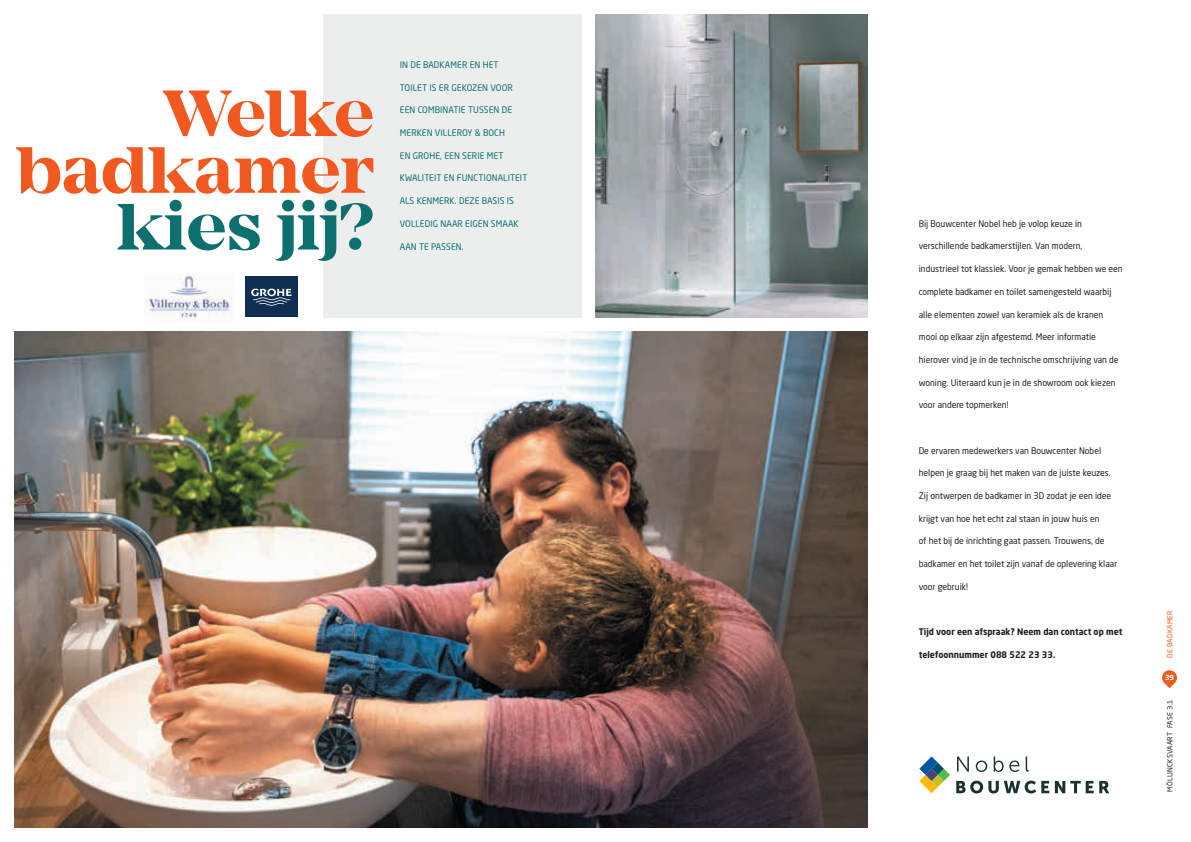
<style>
.page{position:relative;width:1191px;height:842px;background:#fff}
.page>*{position:absolute;margin:0;border:0;box-sizing:border-box;transform-origin:0 0}
.t1{font:700 68px/56.7px "Mirador";letter-spacing:-.01em;color:#f15921;text-align:right}
.t2{font:700 68px "Mirador";letter-spacing:-.01em;color:#0d6f6e}
.t3{font:9px "Neo Sans Std";color:#231f20;scale:.96 1}
.t4{font:9px "Neo Sans Std";letter-spacing:.01em;color:#0d6f6e;scale:.96 1}
.t5{font:700 9px "Neo Sans Std";color:#231f20;scale:.96 1}
.t6{font:7px "Neo Sans Std";letter-spacing:.03em;color:#231f20}
.t7{font:7px "Neo Sans Std";letter-spacing:.03em;color:#f25d21}
.t8{font:700 7px "Neo Sans Std";color:#fff}
</style>
<div class="page">
<div style="left:323px;top:14px;width:258px;height:303px;background:#eceded"></div>
<img style="left:14px;top:332px;width:853px;height:496px">
<img style="left:595px;top:14px;width:272px;height:303px">
<div style="left:245px;top:276px;width:53px;height:41px;background:#0f2e52"></div>
<svg style="left:251px;top:289px;width:40px;height:17px"></svg>
<img style="left:144px;top:273px;width:88px;height:50px">
<svg style="left:919px;top:756px;width:31px;height:37px"></svg>
<svg style="left:956px;top:781px;width:93px;height:12px"></svg>
<svg style="left:1055px;top:781px;width:38px;height:12px"></svg>
<svg style="left:1099px;top:781px;width:10px;height:12px"></svg>
<svg style="left:957px;top:756px;width:12px;height:16px"></svg>
<svg style="left:975px;top:760px;width:12px;height:12px"></svg>
<svg style="left:993px;top:756px;width:10px;height:16px"></svg>
<svg style="left:1009px;top:760px;width:10px;height:12px"></svg>
<svg style="left:1025px;top:756px;width:3px;height:16px"></svg>
<svg style="left:1162px;top:670px;width:15px;height:18px"></svg>
<h1 class="t1" style="left:16px;top:86px;width:359px">Welke badkamer</h1>
<h1 class="t2" style="left:117px;top:187px;width:259px">kies jij?</h1>
<p class="t4" style="left:400px;top:59px;width:104px">IN DE BADKAMER EN HET</p>
<p class="t4" style="left:400px;top:82px;width:119px">TOILET IS ER GEKOZEN VOOR</p>
<p class="t4" style="left:400px;top:105px;width:118px">EEN COMBINATIE TUSSEN DE</p>
<p class="t4" style="left:400px;top:127px;width:111px">MERKEN VILLEROY &amp; BOCH</p>
<p class="t4" style="left:400px;top:150px;width:110px">EN GROHE, EEN SERIE MET</p>
<p class="t4" style="left:400px;top:173px;width:134px">KWALITEIT EN FUNCTIONALITEIT</p>
<p class="t4" style="left:400px;top:195px;width:120px">ALS KENMERK. DEZE BASIS IS</p>
<p class="t4" style="left:400px;top:218px;width:125px">VOLLEDIG NAAR EIGEN SMAAK</p>
<p class="t4" style="left:400px;top:241px;width:68px">AAN TE PASSEN.</p>
<p class="t3" style="left:918px;top:218px;width:172px">Bij Bouwcenter Nobel heb je volop keuze in</p>
<p class="t3" style="left:918px;top:241px;width:172px">verschillende badkamerstijlen. Van modern,</p>
<p class="t3" style="left:918px;top:263px;width:214px">industrieel tot klassiek. Voor je gemak hebben we een</p>
<p class="t3" style="left:918px;top:286px;width:202px">complete badkamer en toilet samengesteld waarbij</p>
<p class="t3" style="left:918px;top:309px;width:194px">alle elementen zowel van keramiek als de kranen</p>
<p class="t3" style="left:918px;top:331px;width:186px">mooi op elkaar zijn afgestemd. Meer informatie</p>
<p class="t3" style="left:918px;top:354px;width:210px">hierover vind je in de technische omschrijving van de</p>
<p class="t3" style="left:918px;top:377px;width:206px">woning. Uiteraard kun je in de showroom ook kiezen</p>
<p class="t3" style="left:918px;top:399px;width:95px">voor andere topmerken!</p>
<p class="t3" style="left:918px;top:445px;width:191px">De ervaren medewerkers van Bouwcenter Nobel</p>
<p class="t3" style="left:918px;top:467px;width:201px">helpen je graag bij het maken van de juiste keuzes.</p>
<p class="t3" style="left:918px;top:490px;width:202px">Zij ontwerpen de badkamer in 3D zodat je een idee</p>
<p class="t3" style="left:918px;top:513px;width:190px">krijgt van hoe het echt zal staan in jouw huis en</p>
<p class="t3" style="left:918px;top:535px;width:195px">of het bij de inrichting gaat passen. Trouwens, de</p>
<p class="t3" style="left:918px;top:558px;width:208px">badkamer en het toilet zijn vanaf de oplevering klaar</p>
<p class="t3" style="left:918px;top:581px;width:53px">voor gebruik!</p>
<p class="t5" style="left:918px;top:626px;width:213px">Tijd voor een afspraak? Neem dan contact op met</p>
<p class="t5" style="left:918px;top:649px;width:144px">telefoonnummer 088 522 23 33.</p>
<p class="t7" style="left:1165px;top:658px;width:49px;rotate:-90deg">DE BADKAMER</p>
<p class="t8" style="left:1165px;top:673px;width:11px">39</p>
<p class="t6" style="left:1165px;top:791px;width:94px;rotate:-90deg">MÖLLINCKSVAART FASE 3.1</p>
</div>
